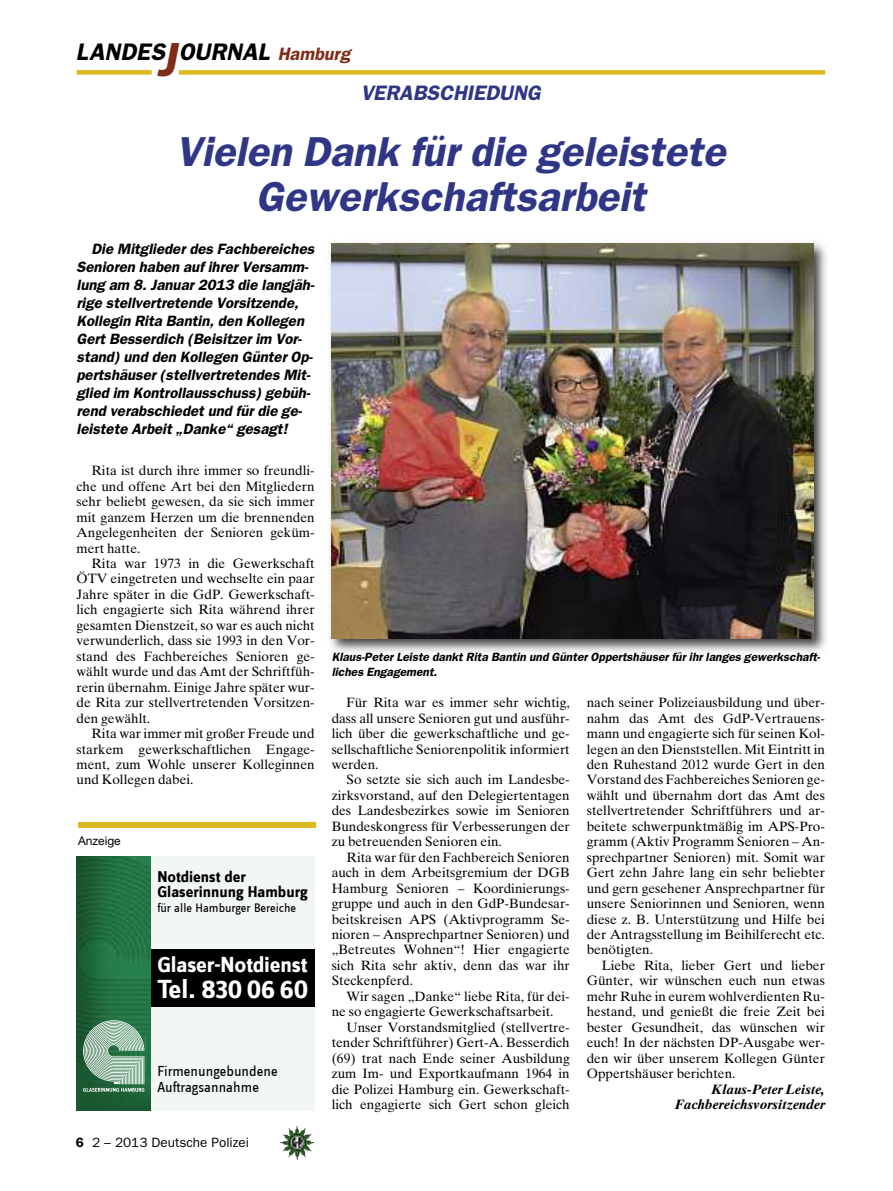
<style>
.page{position:relative;width:893px;height:1191px;background:#fff}
.page>*{position:absolute;margin:0;border:0;box-sizing:border-box;transform-origin:0 0}
.t1{font:42px/45px "Franklin Gothic Demi Oblique OV YQLAEA";color:#303686;text-align:center}
.t2{font:700 27px "Zine Sans Dis";color:#fff}
.t3{font:24px "Franklin Gothic Demi Oblique OV YQLAEA";color:#000}
.t4{font:700 22.5px "Zine Sans Dis";letter-spacing:-.01em;color:#fff}
.t5{font:21px "Franklin Gothic Demi Oblique OV YQLAEA";color:#303686}
.t6{font:700 16.2px/15px "Zine Sans Dis";color:#000}
.t7{font:15px/18px "Franklin Gothic Demi Oblique OV YQLAEA";color:#000}
.t8{font:15px/15.8px "Zine Sans Dis";color:#000}
.t9{font:13.5px/15.5px "Times Ten Roman OV ARLAEA";color:#000;text-align:justify}
.t10{font:13.5px/15.5px "Times Ten Bold Italic OV DRLAEA";color:#000;text-align:right}
.t11{font:13.5px "Franklin Gothic Book OV WQLAEA";color:#000}
.t12{font:12.75px "Zine Sans Dis";color:#000}
.t13{font:12px/15.5px "Franklin Gothic Demi Oblique OV YQLAEA";color:#000}
.t14{font:12px "Helvetica Neue Roman OV ZQLAEA";color:#000}
.s1{font-size:48px;color:#802c19}
.s2{font-size:18px;color:#802c19}
.s3{font-family:"Franklin Gothic Demi OV XQLAEA"}
</style>
<div class="page">
<img style="left:76px;top:70px;width:751px;height:1090px">
<h3 class="t3" style="left:76px;top:38px;width:276px">LANDES<span class="s1">J</span>OURNAL <span class="s2">Hamburg</span></h3>
<h3 class="t5" style="left:361px;top:81px;width:182px">VERABSCHIEDUNG</h3>
<h1 class="t1" style="left:176px;top:129px;width:551px">Vielen Dank für die geleistete<br>Gewerkschaftsarbeit</h1>
<p class="t7" style="left:77px;top:239px;width:239px;text-indent:15px">Die Mitglieder des Fachbereiches Senioren haben auf ihrer Versamm&shy;lung am 8. Januar 2013 die langjäh&shy;rige stellvertretende Vorsitzende, Kollegin Rita Bantin, den Kollegen Gert Besserdich (Beisitzer im Vor&shy;stand) und den Kollegen Günter Op&shy;pertshäuser (stellvertretendes Mit&shy;glied im Kontrollausschuss) gebüh&shy;rend verabschiedet und für die ge&shy;leistete Arbeit „Danke“ gesagt!</p>
<p class="t9" style="left:77px;top:463px;width:240px;text-indent:15px">Rita ist durch ihre immer so freundli&shy;che und offene Art bei den Mitgliedern sehr beliebt gewesen, da sie sich immer mit ganzem Herzen um die brennenden Angelegenheiten der Senioren geküm&shy;mert hatte.</p>
<p class="t9" style="left:77px;top:555px;width:240px;text-indent:15px">Rita war 1973 in die Gewerkschaft ÖTV eingetreten und wechselte ein paar Jahre später in die GdP. Gewerkschaft&shy;lich engagierte sich Rita während ihrer gesamten Dienstzeit, so war es auch nicht verwunderlich, dass sie 1993 in den Vor&shy;stand des Fachbereiches Senioren ge&shy;wählt wurde und das Amt der Schriftfüh&shy;rerin übernahm. Einige Jahre später wur&shy;de Rita zur stellvertretenden Vorsitzen&shy;den gewählt.</p>
<p class="t9" style="left:77px;top:725px;width:240px;text-indent:15px">Rita war immer mit großer Freude und starkem gewerkschaftlichen Engage&shy;ment, zum Wohle unserer Kolleginnen und Kollegen dabei.</p>
<p class="t14" style="left:78px;top:836px;width:44px">Anzeige</p>
<p class="t6" style="left:157px;top:870px;width:152px">Notdienst der<br>Glaserinnung Hamburg</p>
<p class="t12" style="left:157px;top:901px;width:140px">für alle Hamburger Bereiche</p>
<h3 class="t4" style="left:157px;top:953px;width:151px">Glaser-Notdienst</h3>
<h2 class="t2" style="left:157px;top:975px;width:152px">Tel. 830 06 60</h2>
<p class="t8" style="left:157px;top:1063px;width:122px">Firmenungebundene<br>Auftragsannahme</p>
<p class="t11" style="left:76px;top:1134px;width:175px"><span class="s3">6</span> 2 – 2013 Deutsche Polizei</p>
<p class="t13" style="left:332px;top:649px;width:490px">Klaus-Peter Leiste dankt Rita Bantin und Günter Oppertshäuser für ihr langes gewerkschaft&shy;liches Engagement.</p>
<p class="t9" style="left:332px;top:694px;width:240px;text-indent:15px">Für Rita war es immer sehr wichtig, dass all unsere Senioren gut und ausführ&shy;lich über die gewerkschaftliche und ge&shy;sellschaftliche Seniorenpolitik informiert werden.</p>
<p class="t9" style="left:332px;top:772px;width:240px;text-indent:15px">So setzte sie sich auch im Landesbe&shy;zirksvorstand, auf den Delegiertentagen des Landesbezirkes sowie im Senioren Bundeskongress für Verbesserungen der zu betreuenden Senioren ein.</p>
<p class="t9" style="left:332px;top:849px;width:240px;text-indent:15px">Rita war für den Fachbereich Senioren auch in dem Arbeitsgremium der DGB Hamburg Senioren – Koordinierungs&shy;gruppe und auch in den GdP-Bundesar&shy;beitskreisen APS (Aktivprogramm Se&shy;nioren – Ansprechpartner Senioren) und „Betreutes Wohnen“! Hier engagierte sich Rita sehr aktiv, denn das war ihr Steckenpferd.</p>
<p class="t9" style="left:332px;top:988px;width:240px;text-indent:15px">Wir sagen „Danke“ liebe Rita, für dei&shy;ne so engagierte Gewerkschaftsarbeit.</p>
<p class="t9" style="left:332px;top:1019px;width:240px;text-indent:15px">Unser Vorstandsmitglied (stellvertre&shy;tender Schriftführer) Gert-A. Besserdich (69) trat nach Ende seiner Ausbildung zum Im- und Exportkaufmann 1964 in die Polizei Hamburg ein. Gewerkschaft&shy;lich engagierte sich Gert schon gleich</p>
<p class="t9" style="left:587px;top:694px;width:240px">nach seiner Polizeiausbildung und über&shy;nahm das Amt des GdP-Vertrauens&shy;mann und engagierte sich für seinen Kol&shy;legen an den Dienststellen. Mit Eintritt in den Ruhestand 2012 wurde Gert in den Vorstand des Fachbereiches Senioren ge&shy;wählt und übernahm dort das Amt des stellvertretender Schriftführers und ar&shy;beitete schwerpunktmäßig im APS-Pro&shy;gramm (Aktiv Programm Senioren – An&shy;sprechpartner Senioren) mit. Somit war Gert zehn Jahre lang ein sehr beliebter und gern gesehener Ansprechpartner für unsere Seniorinnen und Senioren, wenn diese z. B. Unterstützung und Hilfe bei der Antragsstellung im Beihilferecht etc. benötigten.</p>
<p class="t9" style="left:587px;top:957px;width:240px;text-indent:15px">Liebe Rita, lieber Gert und lieber Günter, wir wünschen euch nun etwas mehr Ruhe in eurem wohlverdienten Ru&shy;hestand, und genießt die freie Zeit bei bester Gesundheit, das wünschen wir euch! In der nächsten DP-Ausgabe wer&shy;den wir über unserem Kollegen Günter Oppertshäuser berichten.</p>
<p class="t10" style="left:675px;top:1081px;width:151px">Klaus-Peter Leiste,<br>Fachbereichsvorsitzender</p>
</div>
